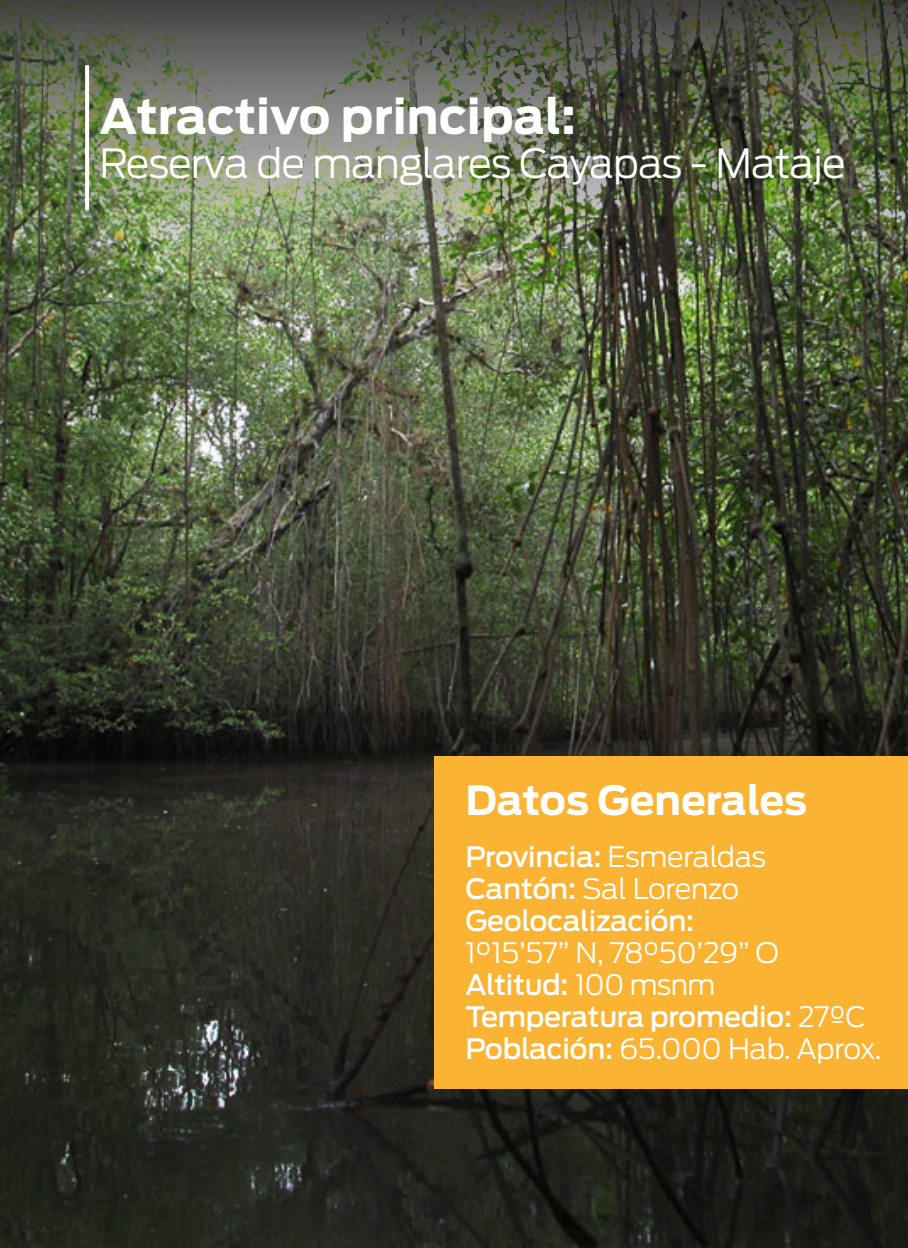
<style>
.page{position:relative;width:908px;height:1248px;background:#fff}
.page>*{position:absolute;margin:0;border:0;box-sizing:border-box;transform-origin:0 0}
.t1{font:700 48px "Antenna";color:#fff}
.t2{font:300 40px "Antenna";letter-spacing:-.03em;color:#fff}
.t3{font:700 40px "Antenna";color:#fff}
.t4{font:300 28px/32px "Antenna";letter-spacing:-.01em;color:#fff}
.t5{font:500 28px/32px "Antenna";letter-spacing:-.01em;color:#fff}
.s1{font-weight:300}
.s2{font-weight:500}
</style>
<div class="page">
<img style="left:0;top:340px;width:907px;height:907px">
<div style="left:434px;top:756px;width:473px;height:333px;background:#fab333"></div>
<img style="left:0;top:0;width:907px;height:340px">
<svg style="left:85px;top:65px;width:4px;height:145px"></svg>
<h1 class="t1" style="left:100px;top:88px;width:478px">Atractivo principal:</h1>
<h2 class="t2" style="left:100px;top:140px;width:747px">Reserva de manglares Cayapas - Mataje</h2>
<h2 class="t3" style="left:465px;top:776px;width:343px">Datos Generales</h2>
<p class="t5" style="left:465px;top:841px;width:302px">Provincia: <span class="s1">Esmeraldas<br></span>Cantón: <span class="s1">Sal Lorenzo<br></span>Geolocalización:</p>
<p class="t4" style="left:465px;top:937px;width:417px">1°15’57” N, 78°50’29” O<br><span class="s2">Altitud:</span> 100 msnm<br><span class="s2">Temperatura promedio:</span> 27ºC<br><span class="s2">Población:</span> 65.000 Hab. Aprox.</p>
</div>
